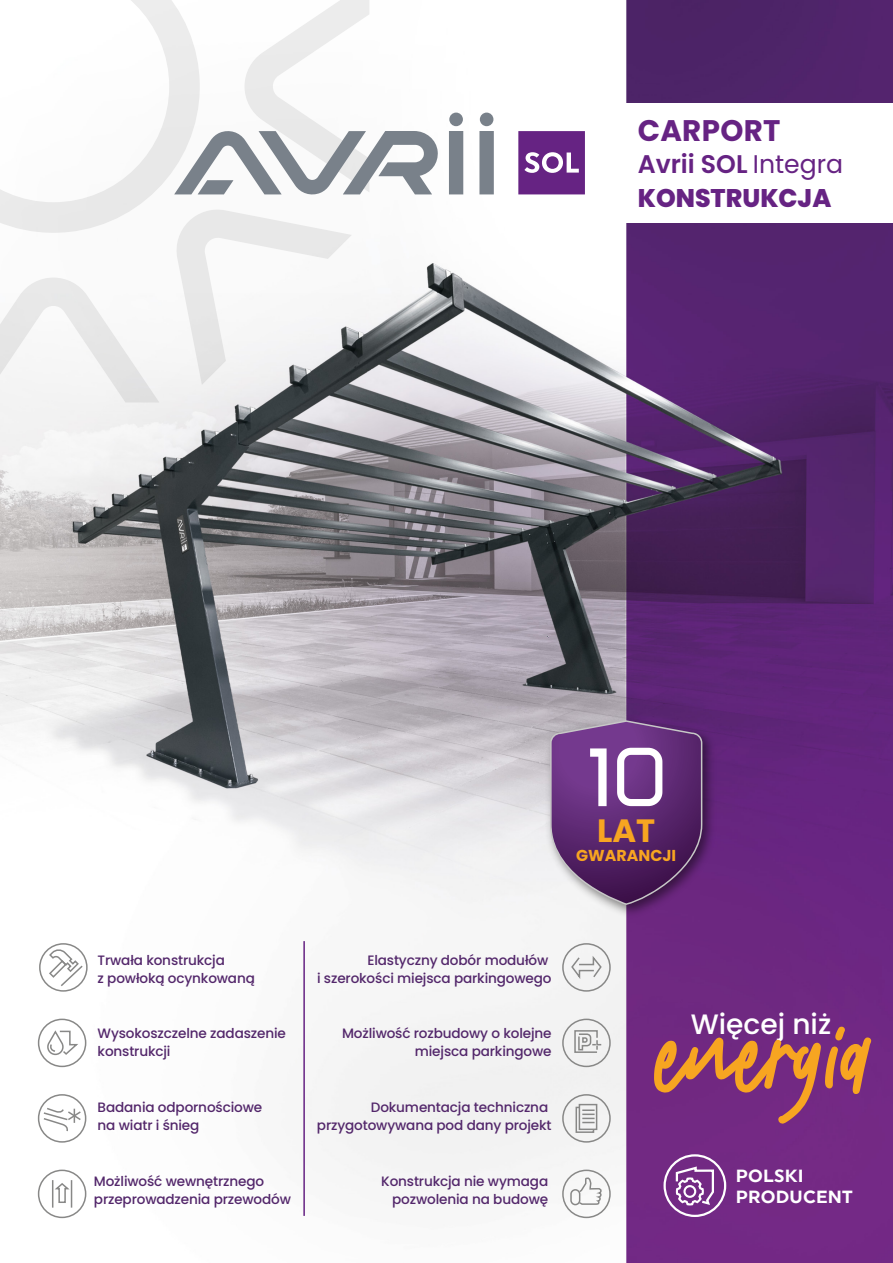
<style>
.page{position:relative;width:893px;height:1263px;background:#fff}
.page>*{position:absolute;margin:0;border:0;box-sizing:border-box;transform-origin:0 0}
.t1{font:700 32.25px "Poppins";color:#f7a521}
.t2{font:700 29.7px "Poppins";letter-spacing:.01em;color:#662383}
.t3{font:500 28.05px "Poppins";color:#fff}
.t4{font:800 25.5px/34px "Poppins";color:#662383}
.t5{font:17.55px/21px "Uniform Regular 2";letter-spacing:.01em;color:#fff}
.t6{font:700 15.75px "Poppins";color:#f7a521}
.t7{font:500 13.65px/18.1px "Poppins";letter-spacing:-.01em;color:#53276b}
.s1{font-weight:600}
.s2{font-weight:400}
</style>
<div class="page">
<img style="left:0;top:0;width:893px;height:1263px">
<svg style="left:0;top:278px;width:159px;height:124px"></svg>
<svg style="left:175px;top:208px;width:177px;height:177px"></svg>
<svg style="left:0;top:0;width:200px;height:233px"></svg>
<div style="left:617px;top:103px;width:276px;height:119px;background:#fff"></div>
<div style="left:562px;top:943px;width:49px;height:49px;border:2px solid #888887;border-radius:50%"></div>
<svg style="left:570px;top:953px;width:33px;height:28px"></svg>
<div style="left:562px;top:1018px;width:49px;height:49px;border:2px solid #888887;border-radius:50%"></div>
<svg style="left:573px;top:1029px;width:30px;height:25px"></svg>
<img style="left:541px;top:711px;width:179px;height:211px">
<svg style="left:550px;top:720px;width:152px;height:185px;background:#744886"></svg>
<svg style="left:654px;top:1026px;width:217px;height:98px;background:#944969"></svg>
<hr style="left:303px;top:941px;width:2px;height:275px;background:#662383">
<div style="left:663px;top:1154px;width:63px;height:63px;border:2px solid #fff;border-radius:50%"></div>
<svg style="left:675px;top:1165px;width:40px;height:41px"></svg>
<div style="left:683px;top:1185px;width:13px;height:13px;border:2px solid #fff;border-radius:50%"></div>
<div style="left:479px;top:131px;width:15px;height:63px;background:#79818a"></div>
<div style="left:449px;top:131px;width:14px;height:63px;background:#79818a"></div>
<div style="left:449px;top:113px;width:14px;height:13px;background:#79818a;border-radius:50%"></div>
<div style="left:480px;top:113px;width:13px;height:13px;background:#79818a;border-radius:50%"></div>
<svg style="left:174px;top:0;width:265px;height:197px"></svg>
<svg style="left:518px;top:131px;width:67px;height:63px;background:#793e92"></svg>
<div style="left:38px;top:1094px;width:48px;height:49px;border:2px solid #888887;border-radius:50%"></div>
<svg style="left:42px;top:1107px;width:40px;height:26px"></svg>
<div style="left:38px;top:1018px;width:48px;height:49px;border:2px solid #888887;border-radius:50%"></div>
<svg style="left:46px;top:1030px;width:34px;height:26px"></svg>
<div style="left:562px;top:1169px;width:49px;height:49px;border:2px solid #888887;border-radius:50%"></div>
<svg style="left:578px;top:1176px;width:24px;height:30px"></svg>
<div style="left:570px;top:1189px;width:10px;height:16px;border:2px solid #888887;border-radius:4px"></div>
<div style="left:562px;top:1094px;width:49px;height:49px;border:2px solid #888887;border-radius:50%"></div>
<div style="left:579px;top:1104px;width:18px;height:26px;border:2px solid #888887"></div>
<svg style="left:575px;top:1106px;width:20px;height:28px"></svg>
<div style="left:38px;top:1169px;width:48px;height:49px;border:2px solid #888887;border-radius:50%"></div>
<svg style="left:52px;top:1180px;width:20px;height:27px"></svg>
<div style="left:39px;top:943px;width:49px;height:49px;border:2px solid #888887;border-radius:50%"></div>
<svg style="left:48px;top:947px;width:36px;height:41px"></svg>
<h2 class="t2" style="left:638px;top:113px;width:144px">CARPORT</h2>
<h3 class="t4" style="left:638px;top:148px;width:207px"><span class="s1">Avrii SOL</span> <span class="s2">Integra<br></span>KONSTRUKCJA</h3>
<h1 class="t1" style="left:597px;top:812px;width:60px">LAT</h1>
<p class="t6" style="left:576px;top:846px;width:101px">GWARANCJI</p>
<p class="t7" style="left:98px;top:951px;width:159px">Trwała konstrukcja<br>z powłoką ocynkowaną</p>
<p class="t7" style="left:317px;top:951px;width:236px;text-align:right">Elastyczny dobór modułów<br>i szerokości miejsca parkingowego</p>
<p class="t7" style="left:98px;top:1024px;width:190px">Wysokoszczelne zadaszenie konstrukcji</p>
<p class="t7" style="left:342px;top:1024px;width:211px;text-align:right">Możliwość rozbudowy o kolejne miejsca parkingowe</p>
<h3 class="t3" style="left:691px;top:1008px;width:142px">Więcej niż</h3>
<p class="t7" style="left:98px;top:1098px;width:166px">Badania odpornościowe na wiatr i śnieg</p>
<p class="t7" style="left:317px;top:1098px;width:236px;text-align:right">Dokumentacja techniczna przygotowywana pod dany projekt</p>
<p class="t7" style="left:94px;top:1172px;width:199px">Możliwość wewnętrznego przeprowadzenia przewodów</p>
<p class="t7" style="left:381px;top:1172px;width:169px;text-align:right">Konstrukcja nie wymaga pozwolenia na budowę</p>
<p class="t5" style="left:736px;top:1165px;width:118px">POLSKI<br>PRODUCENT</p>
</div>
